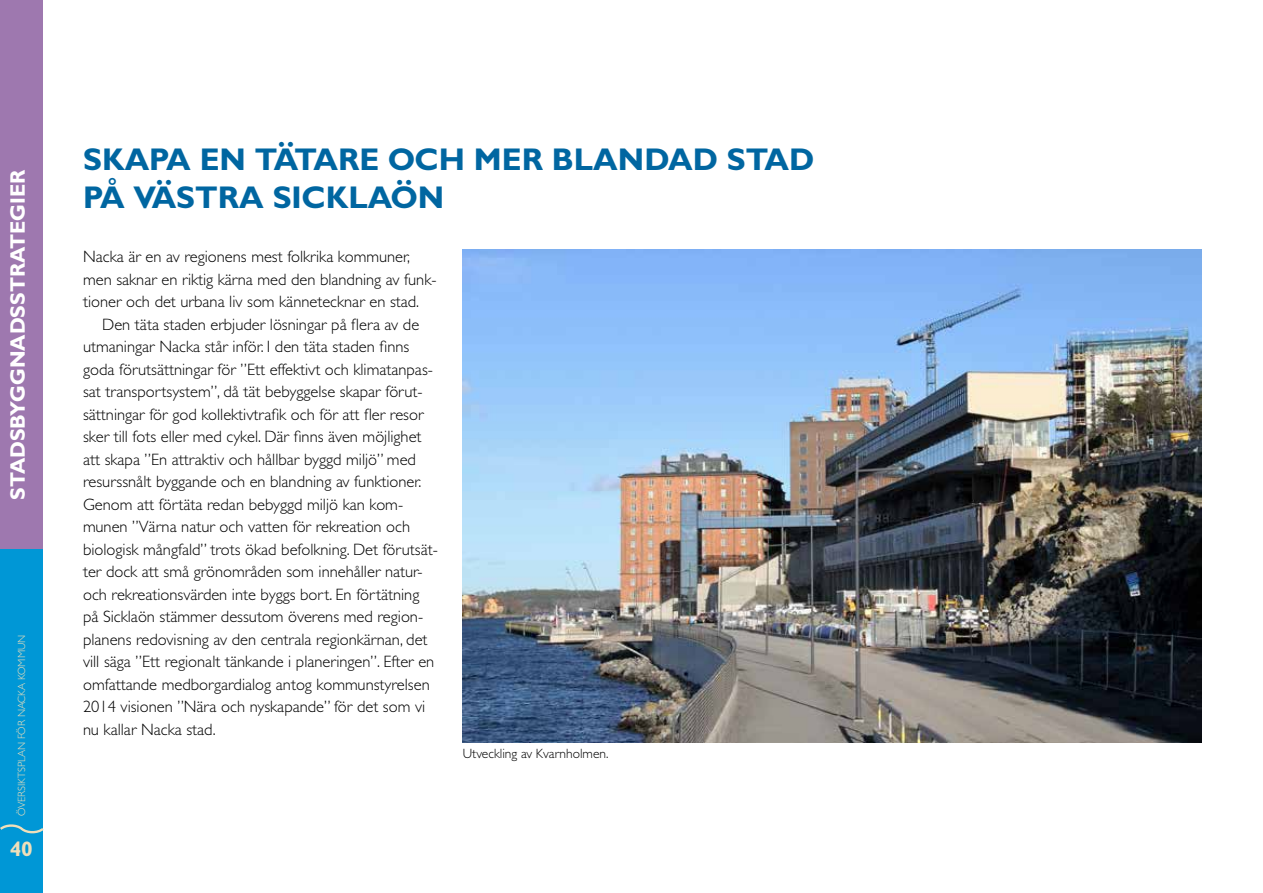
<style>
.page{position:relative;width:1263px;height:893px;background:#fff}
.page>*{position:absolute;margin:0;border:0;box-sizing:border-box;transform-origin:0 0}
.t1{font:700 31.5px/37.5px "Gill Sans MT Std";color:#0066a1}
.t2{font:700 21px "Gill Sans MT Std";color:#fff}
.t3{font:700 21px "Gill Sans MT For Nacka";color:#f0dfba}
.t4{font:300 16.5px/22.5px "Gill Sans";color:#000}
.t5{font:300 13.5px "Gill Sans";color:#000}
.t6{font:300 10.5px "Gill Sans MT Std";color:#f0dfba}
</style>
<div class="page">
<div style="left:0;top:2px;width:43px;height:891px;background:#0097d6"></div>
<div style="left:0;top:0;width:43px;height:549px;background:#9e78af"></div>
<svg style="left:0;top:824px;width:44px;height:10px"></svg>
<img style="left:463px;top:250px;width:739px;height:492px">
<p class="t2" style="left:5px;top:500px;width:332px;rotate:-90deg">STADSBYGGNADSSTRATEGIER</p>
<p class="t6" style="left:15px;top:816px;width:183px;rotate:-90deg">ÖVERSIKTSPLAN FÖR NACKA KOMMUN</p>
<p class="t3" style="left:10px;top:835px;width:25px">40</p>
<h1 class="t1" style="left:83px;top:140px;width:733px">SKAPA EN TÄTARE OCH MER BLANDAD STAD<br>PÅ VÄSTRA SICKLAÖN</h1>
<p class="t4" style="left:83px;top:246px;width:355px">Nacka är en av regionens mest folkrika kommuner, men saknar en riktig kärna med den blandning av funk&shy;tioner och det urbana liv som kännetecknar en stad.</p>
<p class="t4" style="left:83px;top:313px;width:356px;text-indent:19px">Den täta staden erbjuder lösningar på flera av de utmaningar Nacka står inför. I den täta staden finns goda förutsättningar för ”Ett effektivt och klimatanpas&shy;sat transportsystem”, då tät bebyggelse skapar förut&shy;sättningar för god kollektivtrafik och för att fler resor sker till fots eller med cykel. Där finns även möjlighet att skapa ”En attraktiv och hållbar byggd miljö” med resurssnålt byggande och en blandning av funktioner.<br>Genom att förtäta redan bebyggd miljö kan kom&shy;munen ”Värna natur och vatten för rekreation och biologisk mångfald” trots ökad befolkning. Det förutsät&shy;ter dock att små grönområden som innehåller natur&shy;och rekreationsvärden inte byggs bort. En förtätning på Sicklaön stämmer dessutom överens med region&shy;planens redovisning av den centrala regionkärnan, det vill säga ”Ett regionalt tänkande i planeringen”. Efter en omfattande medborgardialog antog kommunstyrelsen 2014 visionen ”Nära och nyskapande” för det som vi nu kallar Nacka stad.</p>
<p class="t5" style="left:463px;top:746px;width:147px">Utveckling av Kvarnholmen.</p>
</div>
